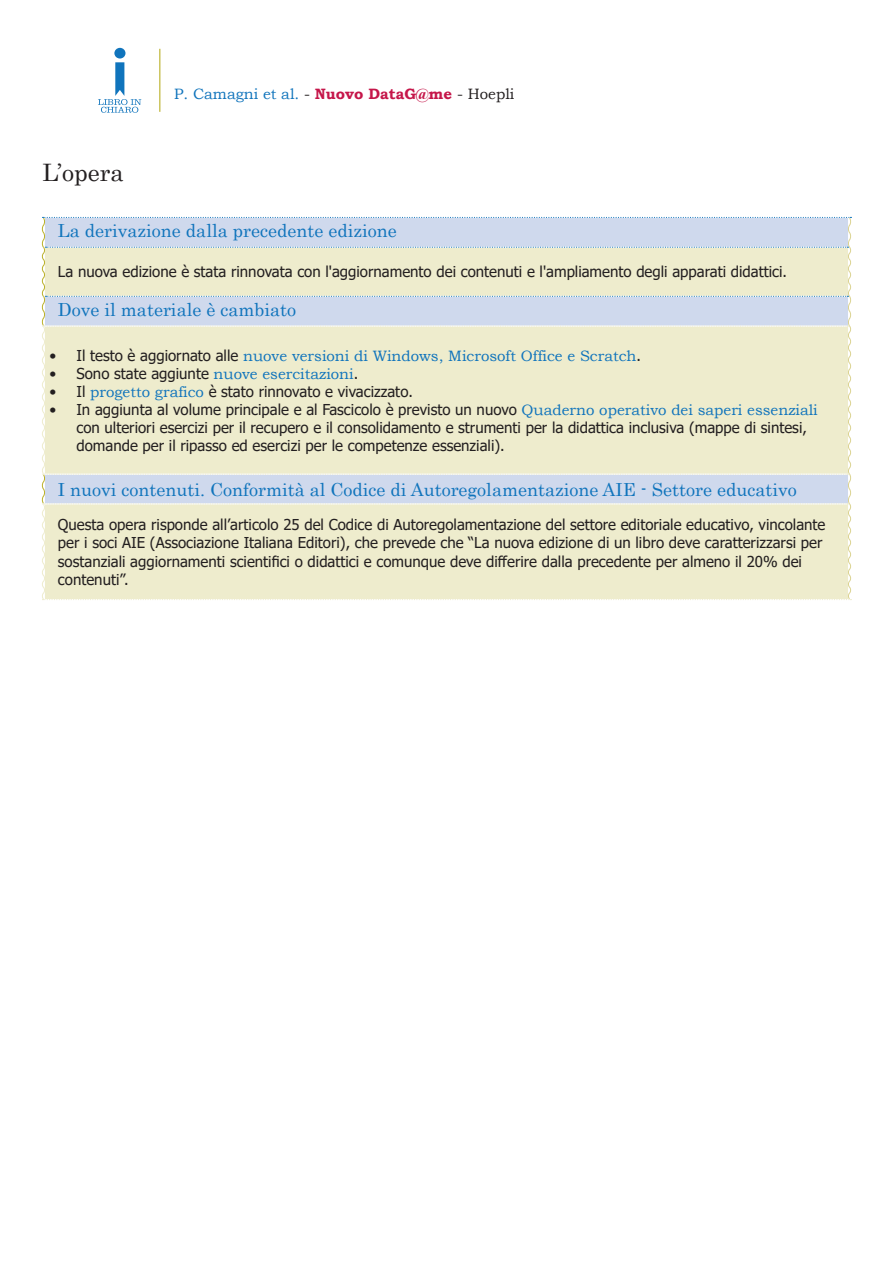
<style>
.page{position:relative;width:893px;height:1263px;background:#fff}
.page>*{position:absolute;margin:0;border:0;box-sizing:border-box;transform-origin:0 0}
.t1{font:24px "Century";color:#231f20}
.t2{font:18px "Century";color:#1074bc}
.t3{font:15px/18px "Tahoma";color:#231f20}
.t4{font:15px "Bookman Old Style";color:#1074bc}
.s1{color:#231f20}
.s2{font-weight:700;color:#c5164a}
.s3{font-family:"Tahoma";color:#231f20}
.s4{font-family:"Bookman Old Style";color:#1074bc}
</style>
<div class="page">
<hr style="left:159px;top:49px;width:1px;height:63px;background:#bbb12a">
<div style="left:114px;top:48px;width:11px;height:11px;background:#1074bc;border-radius:50%"></div>
<svg style="left:98px;top:62px;width:43px;height:51px"></svg>
<svg style="left:41px;top:217px;width:811px;height:383px;background:#e7e7d4"></svg>
<p class="t1" style="left:43px;top:152px;width:83px">L’opera</p>
<p class="t4" style="left:174px;top:84px;width:342px">P. Camagni et al. <span class="s1">-</span> <span class="s2">Nuovo DataG@me</span> <span class="s1">- Hoepli</span></p>
<p class="t2" style="left:58px;top:215px;width:340px">La derivazione dalla precedente edizione</p>
<p class="t3" style="left:58px;top:264px;width:730px">La nuova edizione è stata rinnovata con l'aggiornamento dei contenuti e l'ampliamento degli apparati didattici.</p>
<p class="t2" style="left:58px;top:294px;width:240px">Dove il materiale è cambiato</p>
<p class="t4" style="left:49px;top:346px;width:593px"><span class="s3">• Il testo è aggiornato alle</span> nuove versioni di Windows, Microsoft Office e Scratch<span class="s3">.</span></p>
<p class="t3" style="left:49px;top:365px;width:310px">• Sono state aggiunte <span class="s4">nuove esercitazioni</span>.</p>
<p class="t3" style="left:49px;top:383px;width:365px">• Il <span class="s4">progetto grafico</span> è stato rinnovato e vivacizzato.</p>
<p class="t3" style="left:76px;top:401px;width:743px;text-indent:-27px">• In aggiunta al volume principale e al Fascicolo è previsto un nuovo <span class="s4">Quaderno operativo dei saperi essenziali </span>con ulteriori esercizi per il recupero e il consolidamento e strumenti per la didattica inclusiva (mappe di sintesi, domande per il ripasso ed esercizi per le competenze essenziali).</p>
<p class="t2" style="left:58px;top:474px;width:740px">I nuovi contenuti. Conformità al Codice di Autoregolamentazione AIE - Settore educativo</p>
<p class="t3" style="left:58px;top:517px;width:769px">Questa opera risponde all’articolo 25 del Codice di Autoregolamentazione del settore editoriale educativo, vincolante per i soci AIE (Associazione Italiana Editori), che prevede che “La nuova edizione di un libro deve caratterizzarsi per sostanziali aggiornamenti scientifici o didattici e comunque deve differire dalla precedente per almeno il 20% dei contenuti”.</p>
</div>
